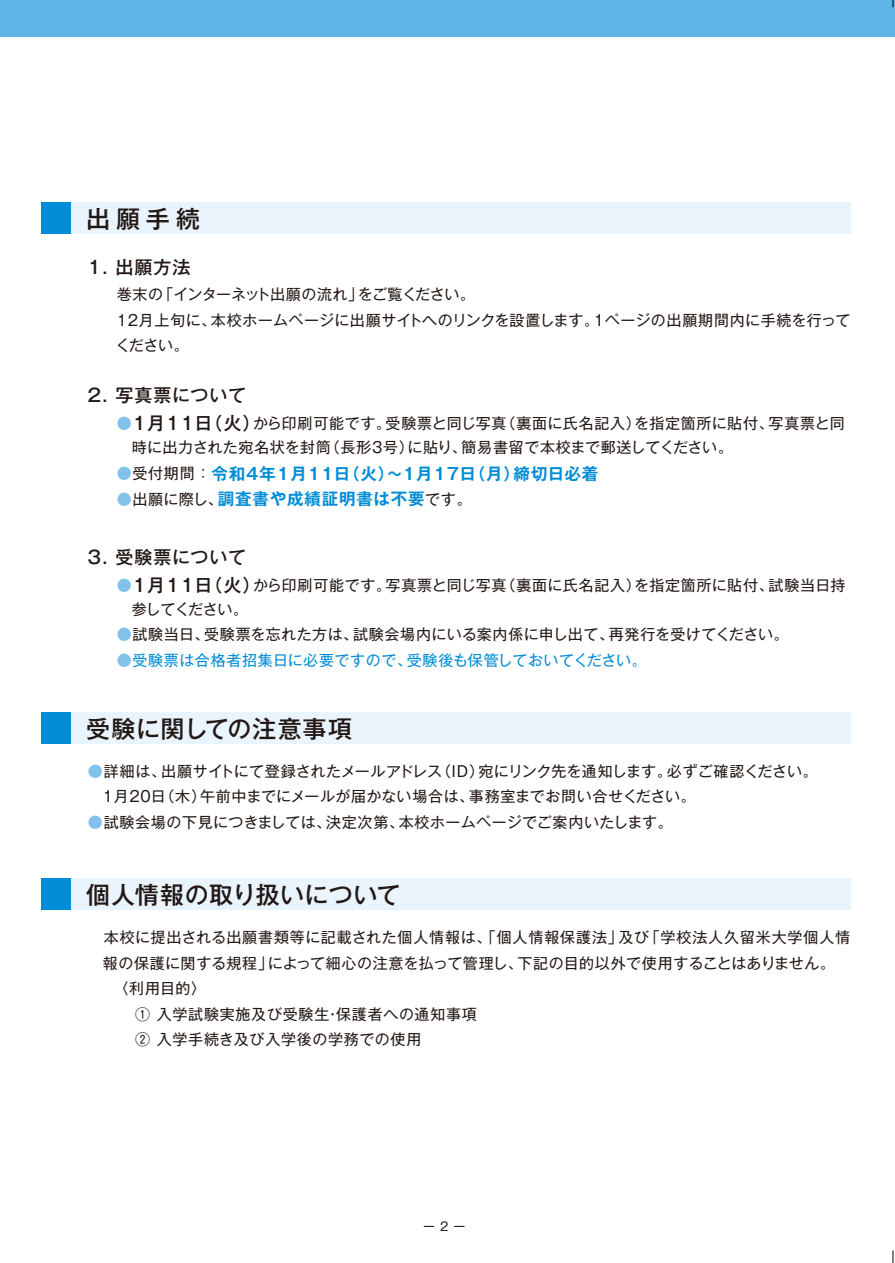
<style>
.page{position:relative;width:895px;height:1263px;background:#fff}
.page>*{position:absolute;margin:0;border:0;box-sizing:border-box;transform-origin:0 0}
.t1{font:500 24px "Gothic MB101 Pro";letter-spacing:.02em;color:#221815}
.t2{font:500 18px "Gothic MB101 Pro";letter-spacing:.05em;color:#221815}
.t3{font:700 16.5px "Gothic MB101 Pro De";letter-spacing:.05em;color:#008cd6}
.t4{font:15px/25.5px "Gothic MB101 Pro";letter-spacing:.035em;color:#221815}
.t5{font:15px "Gothic MB101 Pro";letter-spacing:.06em;color:#221815}
.t6{font:15px "Gothic MB101 Pro";letter-spacing:.035em;color:#008cd6}
.t7{font:12px "Gothic MB101 Pro";color:#221815}
.s1{color:#82c1ea}
.s2{font-weight:500;font-size:18px}
.s3{font-family:"Gothic MB101 Pro";font-weight:400;font-size:15px;color:#82c1ea}
.s4{font-family:"Gothic MB101 Pro";font-weight:400;font-size:15px;color:#221815}
</style>
<div class="page">
<div style="left:0;top:0;width:894px;height:36px;background:#5fb4e6"></div>
<div style="left:41px;top:202px;width:809px;height:32px;background:#eaf4fc"></div>
<div style="left:41px;top:202px;width:30px;height:32px;background:#008cd6"></div>
<div style="left:41px;top:712px;width:809px;height:32px;background:#eaf4fc"></div>
<div style="left:41px;top:712px;width:30px;height:32px;background:#008cd6"></div>
<div style="left:41px;top:878px;width:809px;height:32px;background:#eaf4fc"></div>
<div style="left:41px;top:878px;width:30px;height:32px;background:#008cd6"></div>
<svg style="left:892px;top:1250px;width:1px;height:13px"></svg>
<h1 class="t1" style="left:86px;top:199px;width:115px">出願手続</h1>
<p class="t2" style="left:87px;top:253px;width:104px">1. 出願方法</p>
<p class="t4" style="left:115px;top:279px;width:736px">巻末の「インターネット出願の流れ」をご覧ください。<br>12月上旬に、本校ホームページに出願サイトへのリンクを設置します。1ページの出願期間内に手続を行ってください。</p>
<p class="t2" style="left:87px;top:380px;width:160px">2. 写真票について</p>
<p class="t4" style="left:132px;top:409px;width:714px;line-height:24px;text-indent:-15px"><span class="s1">●</span><span class="s2">1月11日（火）</span>から印刷可能です。受験票と同じ写真（裏面に氏名記入）を指定箇所に貼付、写真票と同時に出力された宛名状を封筒（長形3号）に貼り、簡易書留で本校まで郵送してください。</p>
<p class="t3" style="left:117px;top:460px;width:483px"><span class="s3">●</span><span class="s4">受付期間 ：</span> 令和4年1月11日（火）～1月17日（月）締切日必着</p>
<p class="t3" style="left:117px;top:485px;width:356px"><span class="s3">●</span><span class="s4">出願に際し、</span>調査書や成績証明書は不要<span class="s4">です。</span></p>
<p class="t2" style="left:87px;top:542px;width:160px">3. 受験票について</p>
<p class="t4" style="left:132px;top:571px;width:715px;line-height:24px;text-indent:-15px"><span class="s1">●</span><span class="s2">1月11日（火）</span>から印刷可能です。写真票と同じ写真（裏面に氏名記入）を指定箇所に貼付、試験当日持参してください。</p>
<p class="t4" style="left:117px;top:620px;width:673px"><span class="s1">●</span>試験当日、受験票を忘れた方は、試験会場内にいる案内係に申し出て、再発行を受けてください。</p>
<p class="t6" style="left:117px;top:648px;width:531px"><span class="s1">●</span>受験票は合格者招集日に必要ですので、受験後も保管しておいてください。</p>
<h1 class="t1" style="left:86px;top:708px;width:267px">受験に関しての注意事項</h1>
<p class="t4" style="left:103px;top:756px;width:716px;text-indent:-15px"><span class="s1">●</span>詳細は、出願サイトにて登録されたメールアドレス（ID）宛にリンク先を通知します。必ずご確認ください。<br>1月20日（木）午前中までにメールが届かない場合は、事務室までお問い合せください。</p>
<p class="t4" style="left:88px;top:807px;width:586px"><span class="s1">●</span>試験会場の下見につきましては、決定次第、本校ホームページでご案内いたします。</p>
<h1 class="t1" style="left:86px;top:875px;width:316px">個人情報の取り扱いについて</h1>
<p class="t5" style="left:88px;top:925px;width:763px">　本校に提出される出願書類等に記載された個人情報は、「個人情報保護法」及び「学校法人久留米大学個人情</p>
<p class="t4" style="left:103px;top:948px;width:733px">報の保護に関する規程」によって細心の注意を払って管理し、下記の目的以外で使用することはありません。</p>
<p class="t4" style="left:88px;top:974px;width:120px">　　〈利用目的〉</p>
<p class="t4" style="left:88px;top:999px;width:390px">　　　① 入学試験実施及び受験生・保護者への通知事項</p>
<p class="t4" style="left:88px;top:1025px;width:335px">　　　② 入学手続き及び入学後の学務での使用</p>
<p class="t7" style="left:423px;top:1217px;width:44px">ー 2 ー</p>
</div>
